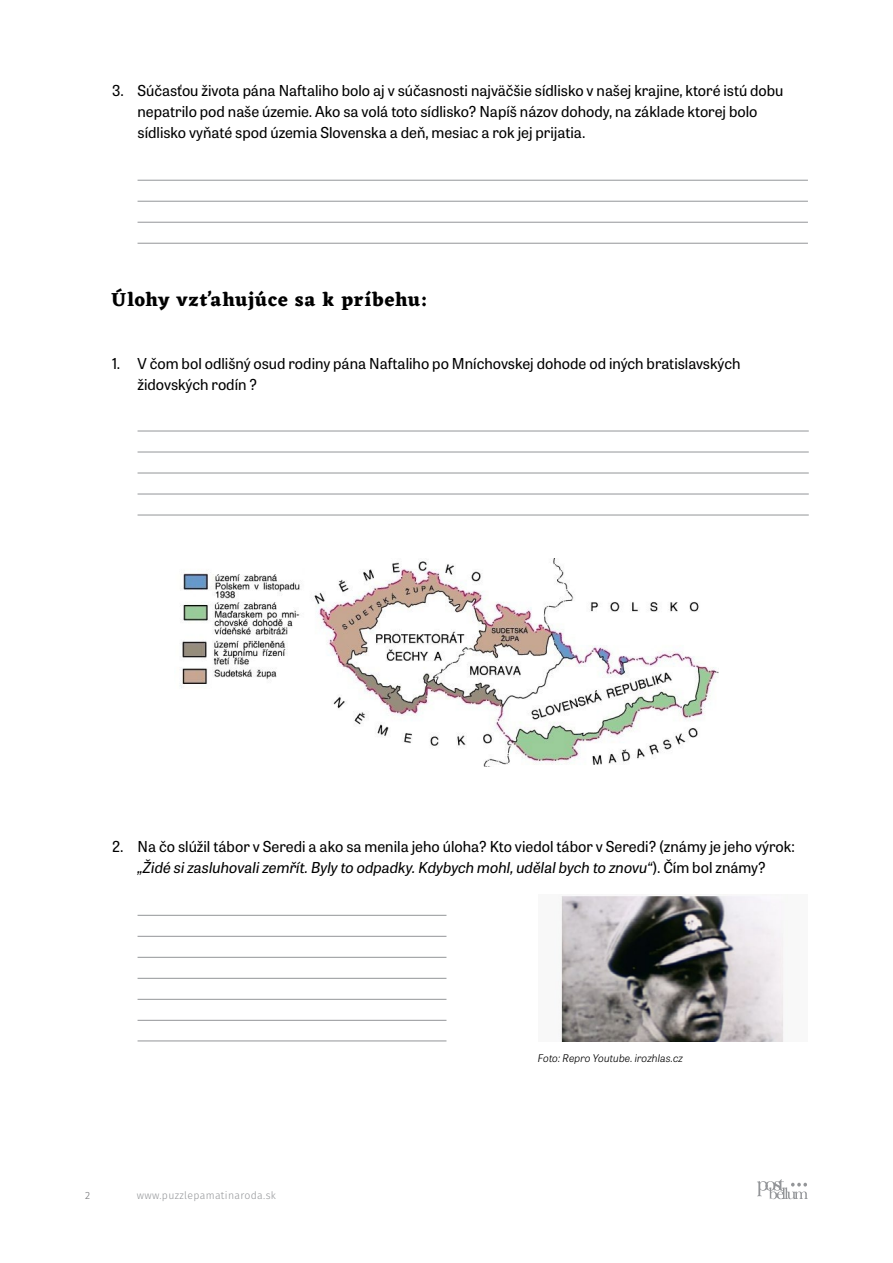
<style>
.page{position:relative;width:893px;height:1263px;background:#fff}
.page>*{position:absolute;margin:0;border:0;box-sizing:border-box;transform-origin:0 0}
.t1{font:700 19.5px "Eczar";letter-spacing:.035em;color:#000}
.t2{font:15px/21px "Tablet Gothic";color:#000}
.t3{font:italic 300 10.5px "Tablet Gothic";letter-spacing:.01em;color:#000}
.t4{font:300 10.5px "Fira Sans";letter-spacing:.03em;color:#939598}
.t5{font:300 10.5px "Fira Sans";color:#6d6e71}
.s1{font-style:italic}
</style>
<div class="page">
<svg style="left:757px;top:1179px;width:51px;height:20px"></svg>
<hr style="left:138px;top:180px;width:670px;height:1px;background:#939598">
<hr style="left:138px;top:201px;width:670px;height:1px;background:#939598">
<hr style="left:138px;top:222px;width:670px;height:1px;background:#939598">
<hr style="left:138px;top:243px;width:670px;height:1px;background:#939598">
<hr style="left:138px;top:431px;width:671px;height:1px;background:#939598">
<hr style="left:138px;top:452px;width:671px;height:1px;background:#939598">
<hr style="left:138px;top:473px;width:671px;height:1px;background:#939598">
<hr style="left:138px;top:494px;width:671px;height:1px;background:#939598">
<hr style="left:138px;top:515px;width:671px;height:1px;background:#939598">
<img style="left:180px;top:558px;width:539px;height:208px">
<hr style="left:138px;top:915px;width:308px;height:1px;background:#939598">
<hr style="left:138px;top:936px;width:308px;height:1px;background:#939598">
<hr style="left:138px;top:957px;width:308px;height:1px;background:#939598">
<hr style="left:138px;top:978px;width:308px;height:1px;background:#939598">
<hr style="left:138px;top:999px;width:308px;height:1px;background:#939598">
<hr style="left:138px;top:1020px;width:308px;height:1px;background:#939598">
<hr style="left:138px;top:1041px;width:308px;height:1px;background:#939598">
<img style="left:561px;top:895px;width:223px;height:146px">
<p class="t2" style="left:138px;top:79px;width:647px;text-indent:-26px">3. Súčasťou života pána Naftaliho bolo aj v súčasnosti najväčšie sídlisko v našej krajine, ktoré istú dobu nepatrilo pod naše územie. Ako sa volá toto sídlisko? Napíš názov dohody, na základe ktorej bolo sídlisko vyňaté spod územia Slovenska a deň, mesiac a rok jej prijatia.</p>
<h1 class="t1" style="left:112px;top:288px;width:318px">Úlohy vzťahujúce sa k príbehu:</h1>
<p class="t2" style="left:138px;top:352px;width:604px;text-indent:-26px">1. V čom bol odlišný osud rodiny pána Naftaliho po Mníchovskej dohode od iných bratislavských židovských rodín ?</p>
<p class="t2" style="left:112px;top:835px;width:684px;text-align:center">2. Na čo slúžil tábor v Seredi a ako sa menila jeho úloha? Kto viedol tábor v Seredi? (známy je jeho výrok: <span class="s1">„Židé si zasluhovali zemřít. Byly to odpadky. Kdybych mohl, udělal bych to znovu“</span>). Čím bol známy?</p>
<p class="t5" style="left:85px;top:1188px;width:7px">2</p>
<p class="t4" style="left:137px;top:1188px;width:141px">www.puzzlepamatinaroda.sk</p>
<p class="t3" style="left:538px;top:1051px;width:147px">Foto: Repro Youtube. irozhlas.cz</p>
</div>
